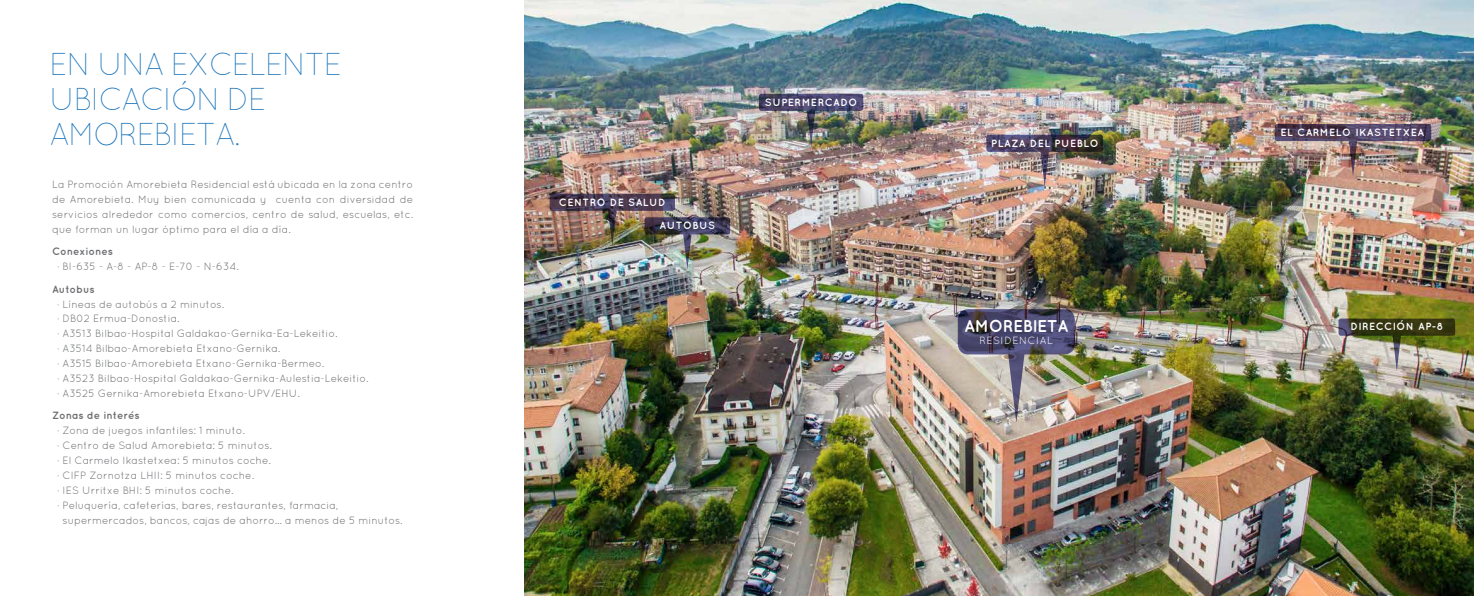
<style>
.page{position:relative;width:1474px;height:596px;background:#fff}
.page>*{position:absolute;margin:0;border:0;box-sizing:border-box;transform-origin:0 0}
.t1{font:300 31.5px/35px "Quicksand";letter-spacing:-.05em;color:#1873ba}
.t2{font:700 17.06px "Quicksand";letter-spacing:-.025em;color:#fff}
.t3{font:10.5px/14.9px "Quicksand";color:#6d6e71;text-align:justify}
.t4{font:700 10.5px "Quicksand";color:#6d6e71}
.t5{font:700 10.41px "Quicksand";letter-spacing:.05em;color:#fff}
.t6{font:10.41px "Quicksand";letter-spacing:.05em;color:#fff}
</style>
<div class="page">
<img style="left:524px;top:0;width:949px;height:595px">
<img style="left:957px;top:309px;width:117px;height:113px">
<img style="left:759px;top:94px;width:104px;height:52px">
<img style="left:986px;top:135px;width:116px;height:52px">
<img style="left:1274px;top:124px;width:157px;height:52px">
<img style="left:1338px;top:318px;width:116px;height:53px">
<img style="left:549px;top:193px;width:181px;height:76px">
<h1 class="t1" style="left:50px;top:46px;width:288px">EN UNA EXCELENTE<br>UBICACIÓN DE<br>AMOREBI ETA.</h1>
<p class="t3" style="left:52px;top:177px;width:362px">La Promoción Amorebieta Residencial está ubicada en la zona centro de Amorebieta. Muy bien comunicada y cuenta con diversidad de servicios alrededor como comercios, centro de salud, escuelas, etc. que forman un lugar óptimo para el día a día.</p>
<p class="t4" style="left:52px;top:245px;width:62px">Conexiones</p>
<p class="t3" style="left:57px;top:259px;width:183px">· BI-635 - A-8 - AP-8 - E-70 - N-634.</p>
<p class="t4" style="left:52px;top:282px;width:44px">Autobus</p>
<p class="t3" style="left:57px;top:296px;width:313px;text-align:left">· Líneas de autobús a 2 minutos.<br>· DB02 Ermua-Donostia.<br>· A3513 Bilbao-Hospital Galdakao-Gernika-Ea-Lekeitio.<br>· A3514 Bilbao-Amorebieta Etxano-Gernika.<br>· A3515 Bilbao-Amorebieta Etxano-Gernika-Bermeo.<br>· A3523 Bilbao-Hospital Galdakao-Gernika-Aulestia-Lekeitio. · A3525 Gernika-Amorebieta Etxano-UPV/EHU.</p>
<p class="t4" style="left:52px;top:409px;width:89px">Zonas de interés</p>
<p class="t3" style="left:57px;top:422px;width:189px">· Zona de juegos infantiles: 1 minuto.</p>
<p class="t3" style="left:57px;top:437px;width:216px">· Centro de Salud Amorebieta: 5 minutos.</p>
<p class="t3" style="left:57px;top:452px;width:215px">· El Carmelo Ikastetxea: 5 minutos coche.</p>
<p class="t3" style="left:57px;top:467px;width:198px">· CIFP Zornotza LHII: 5 minutos coche.</p>
<p class="t3" style="left:57px;top:482px;width:178px">· IES Urritxe BHI: 5 minutos coche.</p>
<p class="t3" style="left:57px;top:497px;width:283px">· Peluquería, cafeterías, bares, restaurantes, farmacia,</p>
<p class="t3" style="left:63px;top:512px;width:341px">supermercados, bancos, cajas de ahorro... a menos de 5 minutos.</p>
<p class="t5" style="left:559px;top:195px;width:93px">CENTRO D E SALUD</p>
<p class="t5" style="left:659px;top:219px;width:55px">autobus</p>
<p class="t5" style="left:765px;top:96px;width:94px">SU PERMERCADO</p>
<p class="t5" style="left:991px;top:136px;width:109px">PLAZA D EL PU EBLO</p>
<h2 class="t2" style="left:964px;top:316px;width:106px">AMOREBIETA</h2>
<p class="t6" style="left:979px;top:334px;width:75px">RESIDENCIAL</p>
<p class="t5" style="left:1280px;top:126px;width:145px">EL CARMELO IKASTETX EA</p>
<p class="t5" style="left:1350px;top:320px;width:55px">D IRECCIÓN</p>
<p class="t5" style="left:1417px;top:320px;width:27px">AP-8</p>
</div>
